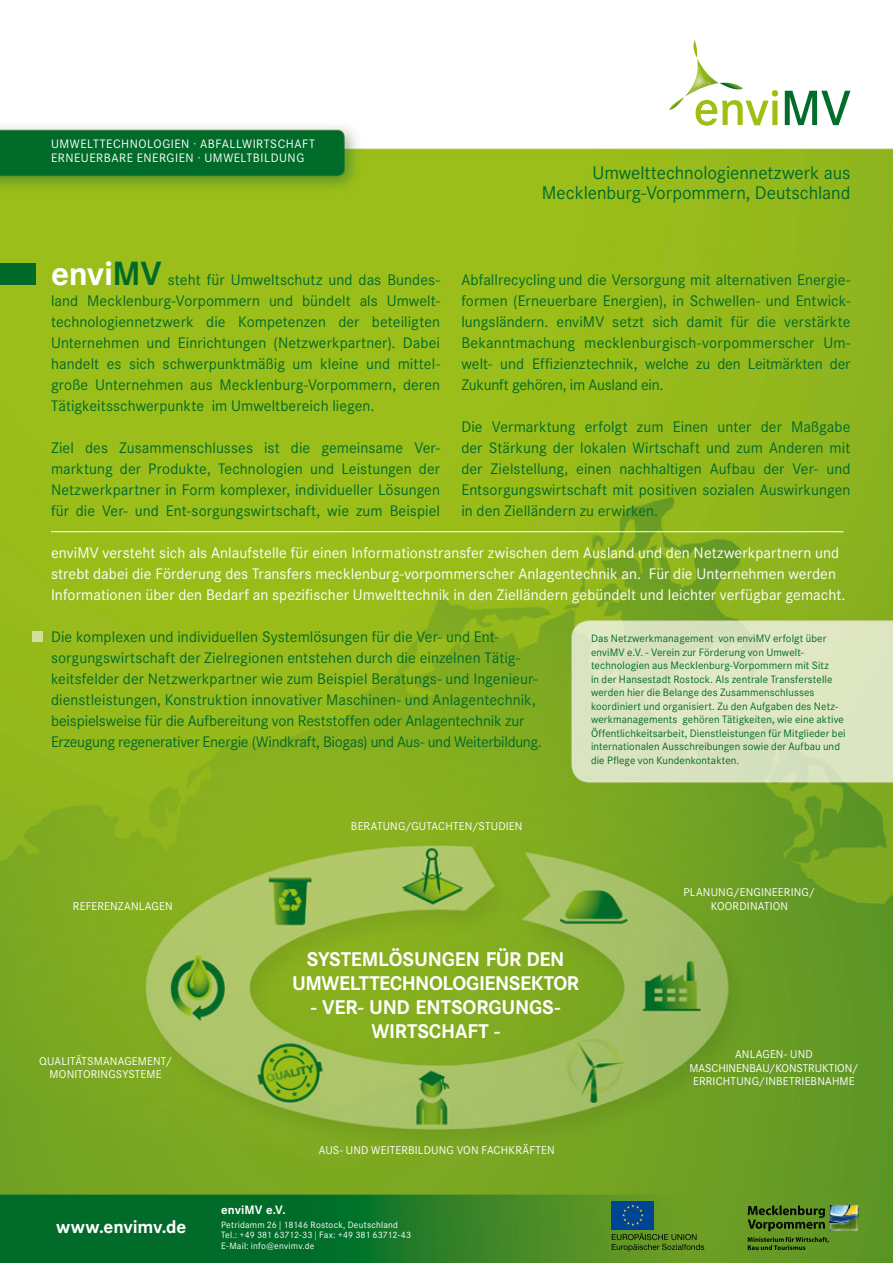
<style>
.page{position:relative;width:893px;height:1263px;background:#fff}
.page>*{position:absolute;margin:0;border:0;box-sizing:border-box;transform-origin:0 0}
.t1{font:700 19.5px "Corporate SBQ";letter-spacing:-.01em;color:#fff}
.t2{font:18px/20.2px "Corporate SBQ";letter-spacing:-.005em;color:#006b29;text-align:right}
.t3{font:700 18px "Corporate SBQ";letter-spacing:-.01em;color:#fff}
.t4{font:15px/21px "Corporate SBQ";letter-spacing:.005em;color:#006b29;text-align:justify}
.t5{font:15px/21px "Corporate SBQ";letter-spacing:.005em;color:#fff}
.t6{font:12px/14.5px "Corporate SBQ";letter-spacing:.04em;color:#fff}
.t7{font:700 12px "Corporate SBQ";letter-spacing:.01em;color:#fff}
.t8{font:11.1px "Corporate SBQ";letter-spacing:.01em;color:#fff}
.t9{font:10.5px/13.5px "Corporate SBQ";letter-spacing:.01em;color:#006b29}
.t10{font:9px/10.5px "Corporate SBQ";letter-spacing:.02em;color:#fff}
.s1{font-weight:700;font-size:33px;color:#fff}
.s2{font-weight:700;font-size:33px}
</style>
<div class="page">
<img style="left:0;top:125px;width:893px;height:1138px">
<div style="left:489px;top:0;width:404px;height:136px;background:#fff"></div>
<svg style="left:669px;top:40px;width:109px;height:86px"></svg>
<svg style="left:785px;top:91px;width:65px;height:34px"></svg>
<div style="left:0;top:264px;width:36px;height:21px;background:#006b29"></div>
<hr style="left:51px;top:531px;width:792px;height:1px;background:#fff">
<div style="left:32px;top:631px;width:11px;height:11px;background:#d1df9b"></div>
<svg style="left:612px;top:1233px;width:92px;height:18px;background:#527b1d"></svg>
<div style="left:612px;top:1201px;width:42px;height:28px;background:#004494"></div>
<svg style="left:622px;top:1204px;width:22px;height:22px"></svg>
<svg style="left:841px;top:1203px;width:8px;height:2px"></svg>
<svg style="left:748px;top:1205px;width:77px;height:26px;background:#456919"></svg>
<svg style="left:748px;top:1237px;width:81px;height:13px"></svg>
<p class="t6" style="left:51px;top:137px;width:255px">UMWELTTECHNOLOGIEN · ABFALLwirtschaft<br>ERNEUERBARE ENERGIEN · UMWELTBILDUNG</p>
<p class="t2" style="left:542px;top:163px;width:310px">Umwelttechnologiennetzwerk aus<br>Mecklenburg-Vorpommern, Deutschland</p>
<p class="t4" style="left:51px;top:269px;width:391px"><span class="s1">ENVI</span><span class="s2">MV</span> steht für Umweltschutz und das Bundes&shy;land Mecklenburg-Vorpommern und bündelt als Umwelt&shy;technologiennetzwerk die Kompetenzen der beteiligten Unternehmen und Einrichtungen (Netzwerkpartner). Dabei handelt es sich schwerpunktmäßig um kleine und mittel&shy;große Unternehmen aus Mecklenburg-Vorpommern, deren Tätigkeitsschwerpunkte im Umweltbereich liegen.</p>
<p class="t4" style="left:51px;top:437px;width:391px">Ziel des Zusammenschlusses ist die gemeinsame Ver&shy;marktung der Produkte, Technologien und Leistungen der Netzwerkpartner in Form komplexer, individueller Lösungen für die Ver- und Ent-sorgungswirtschaft, wie zum Beispiel</p>
<p class="t4" style="left:461px;top:269px;width:391px">Abfallrecycling und die Versorgung mit alternativen Energie&shy;formen (Erneuerbare Energien), in Schwellen- und Entwick&shy;lungsländern. enviMV setzt sich damit für die verstärkte Bekanntmachung mecklenburgisch-vorpommerscher Um&shy;welt- und Effizienztechnik, welche zu den Leitmärkten der Zukunft gehören, im Ausland ein.</p>
<p class="t4" style="left:461px;top:416px;width:391px">Die Vermarktung erfolgt zum Einen unter der Maßgabe der Stärkung der lokalen Wirtschaft und zum Anderen mit der Zielstellung, einen nachhaltigen Aufbau der Ver- und Entsorgungswirtschaft mit positiven sozialen Auswirkungen in den Zielländern zu erwirken.</p>
<p class="t5" style="left:51px;top:542px;width:796px">enviMV versteht sich als Anlaufstelle für einen Informationstransfer zwischen dem Ausland und den Netzwerkpartnern und strebt dabei die Förderung des Transfers mecklenburg-vorpommerscher Anlagentechnik an. Für die Unternehmen werden<br>Informationen über den Bedarf an spezifischer Umwelttechnik in den Zielländern gebündelt und leichter verfügbar gemacht.</p>
<p class="t4" style="left:51px;top:626px;width:492px;text-align:left">Die komplexen und individuellen Systemlösungen für die Ver- und Ent&shy;sorgungswirtschaft der Zielregionen entstehen durch die einzelnen Tätig&shy;keitsfelder der Netzwerkpartner wie zum Beispiel Beratungs- und Ingenieur&shy;dienstleistungen, Konstruktion innovativer Maschinen- und Anlagentechnik, beispielsweise für die Aufbereitung von Reststoffen oder Anlagentechnik zur Erzeugung regenerativer Energie (Windkraft, Biogas) und Aus- und Weiterbildung.</p>
<p class="t9" style="left:591px;top:632px;width:256px">Das Netzwerkmanagement von enviMV erfolgt über enviMV e.V. - Verein zur Förderung von Umwelt&shy;technologien aus Mecklenburg-Vorpommern mit Sitz<br>in der Hansestadt Rostock. Als zentrale Transferstelle werden hier die Belange des Zusammenschlusses koordiniert und organisiert. Zu den Aufgaben des Netz&shy;werkmanagements gehören Tätigkeiten, wie eine aktive Öffentlichkeitsarbeit, Dienstleistungen für Mitglieder bei internationalen Ausschreibungen sowie der Aufbau und die Pflege von Kundenkontakten.</p>
<p class="t8" style="left:73px;top:899px;width:15px">Referenzanlagen</p>
<p class="t8" style="left:39px;top:1055px;width:15px">Qualit</p>
<p class="t8" style="left:75px;top:1055px;width:15px">ätsmanagement</p>
<p class="t8" style="left:165px;top:1055px;width:8px">/</p>
<p class="t8" style="left:50px;top:1068px;width:8px">monitoringsysteme</p>
<p class="t3" style="left:56px;top:1216px;width:132px">WWW.ENVIMV.DE</p>
<p class="t8" style="left:351px;top:820px;width:15px">Beratung</p>
<p class="t8" style="left:405px;top:820px;width:22px">/Gutachten</p>
<p class="t8" style="left:472px;top:820px;width:21px">/Studien</p>
<p class="t1" style="left:307px;top:947px;width:24px">SYSTEML</p>
<p class="t1" style="left:389px;top:947px;width:28px">ÖSUNGEN</p>
<p class="t1" style="left:486px;top:947px;width:54px">FÜR DEN</p>
<p class="t1" style="left:292px;top:971px;width:60px">UMWELTTECHNOLOGIENSE</p>
<p class="t1" style="left:531px;top:971px;width:26px">KTOR</p>
<p class="t1" style="left:311px;top:995px;width:72px">- VER- UND</p>
<p class="t1" style="left:416px;top:995px;width:25px">ENTSORGUNGS</p>
<p class="t1" style="left:555px;top:995px;width:7px">-</p>
<p class="t1" style="left:371px;top:1019px;width:30px">WIRTSCHAFT</p>
<p class="t1" style="left:494px;top:1019px;width:7px">-</p>
<p class="t8" style="left:319px;top:1143px;width:36px">Aus- und</p>
<p class="t8" style="left:371px;top:1143px;width:17px">Weiterbildung</p>
<p class="t8" style="left:457px;top:1143px;width:8px">von</p>
<p class="t8" style="left:481px;top:1143px;width:14px">Fachkr</p>
<p class="t8" style="left:523px;top:1143px;width:14px">äften</p>
<p class="t7" style="left:221px;top:1203px;width:66px">ENVIMV E.V.</p>
<p class="t10" style="left:221px;top:1219px;width:192px">Petridamm 26 | 18146 Rostock, Deutschland<br>Tel.: +49 381 63712-33 | Fax: +49 381 63712-43<br>E-Mail: info@envimv.de</p>
<p class="t8" style="left:684px;top:886px;width:15px">Planung</p>
<p class="t8" style="left:733px;top:886px;width:20px">/Engineering</p>
<p class="t8" style="left:808px;top:886px;width:8px">/</p>
<p class="t8" style="left:711px;top:899px;width:14px">Koordination</p>
<p class="t8" style="left:735px;top:1048px;width:15px">Anlagen</p>
<p class="t8" style="left:784px;top:1048px;width:15px">- und</p>
<p class="t8" style="left:689px;top:1061px;width:17px">Maschinenbau</p>
<p class="t8" style="left:769px;top:1061px;width:20px">/Konstruktion</p>
<p class="t8" style="left:852px;top:1061px;width:8px">/</p>
<p class="t8" style="left:693px;top:1075px;width:14px">Errichtung</p>
<p class="t8" style="left:759px;top:1075px;width:18px">/Inbetriebnahme</p>
</div>
